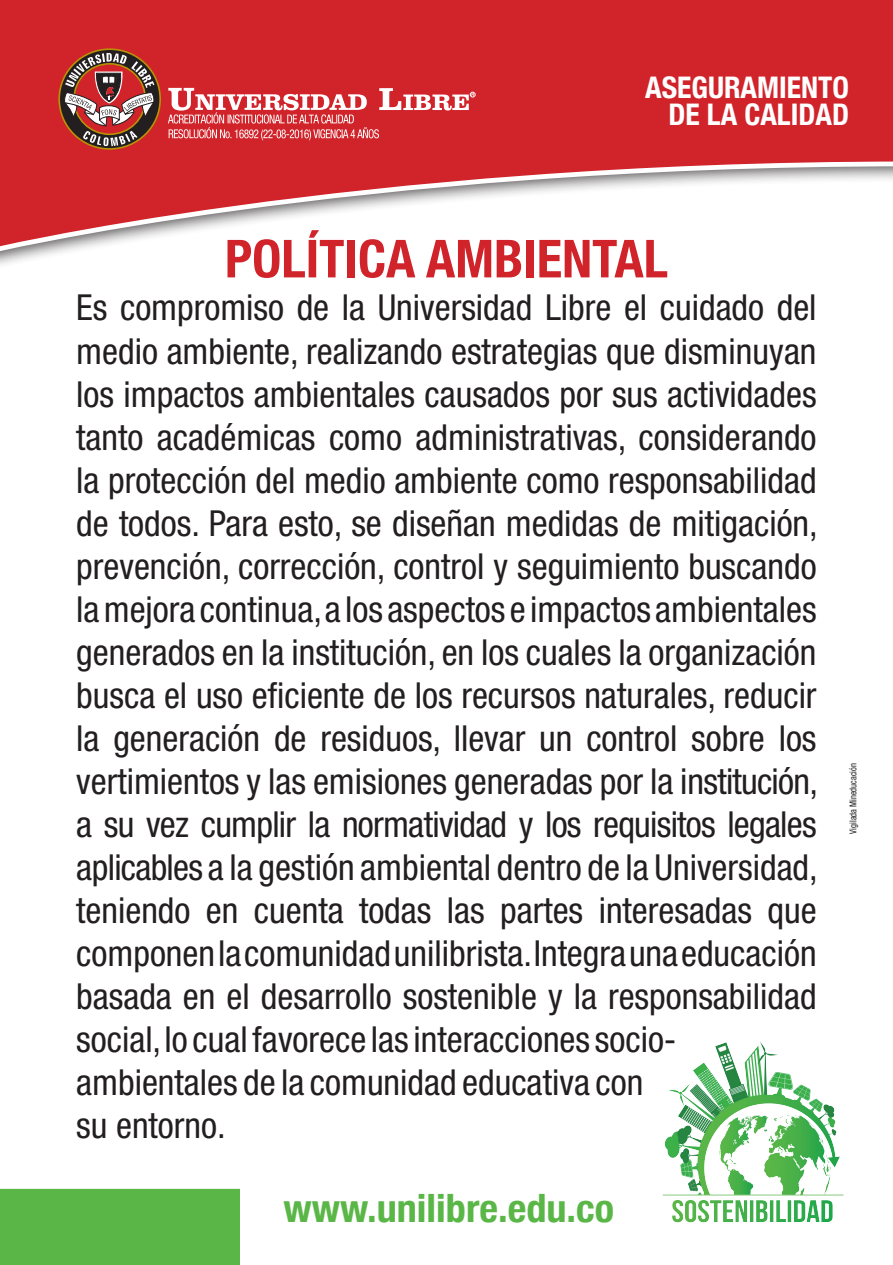
<style>
.page{position:relative;width:893px;height:1265px;background:#fff}
.page>*{position:absolute;margin:0;border:0;box-sizing:border-box;transform-origin:0 0}
.t1{font:700 condensed 52.5px "Helvetica Neue";color:#d1232a}
.t2{font:700 condensed 39.02px "Helvetica Neue";color:#5ab747}
.t3{font:italic condensed 35.88px/43.1px "Helvetica Neue 57";color:#231f20}
.t4{font:700 condensed 29.75px "Helvetica Neue";color:#fff}
.t5{font:italic condensed 9.45px "Helvetica Neue 57";color:#231f20;scale:.9 1}
</style>
<div class="page">
<svg style="left:0;top:0;width:893px;height:257px;fill:#d1232a"></svg>
<svg style="left:58px;top:48px;width:103px;height:102px"></svg>
<svg style="left:168px;top:88px;width:307px;height:52px"></svg>
<img style="left:662px;top:1042px;width:182px;height:181px">
<div style="left:0;top:1189px;width:240px;height:76px;background:#5ab747"></div>
<p class="t4" style="left:645px;top:63px;width:205px">ASEGURAMIENTO</p>
<p class="t4" style="left:668px;top:90px;width:182px">DE LA CALIDAD</p>
<p class="t1" style="left:225px;top:215px;width:445px">POLÍTICA AMBIENTAL</p>
<p class="t3" style="left:76px;top:286px;width:743px">Es compromiso de la Universidad Libre el cuidado del medio ambiente, realizando estrategias que disminuyan los impactos ambientales causados por sus actividades tanto académicas como administrativas, considerando la protección del medio ambiente como responsabilidad de todos. Para esto, se diseñan medidas de mitigación, prevención, corrección, control y seguimiento buscando la mejora continua, a los aspectos e impactos ambientales generados en la institución, en los cuales la organización busca el uso eficiente de los recursos naturales, reducir la generación de residuos, llevar un control sobre los vertimientos y las emisiones generadas por la institución, a su vez cumplir la normatividad y los requisitos legales aplicables a la gestión ambiental dentro de la Universidad, teniendo en cuenta todas las partes interesadas que componen la comunidad unilibrista. Integra una educación basada en el desarrollo sostenible y la responsabilidad social, lo cual favorece las interacciones socio&shy;ambientales de la comunidad educativa con<br>su entorno.</p>
<p class="t2" style="left:284px;top:1175px;width:332px">www.unilibre.edu.co</p>
<p class="t5" style="left:848px;top:834px;width:80px;rotate:-90deg">Vigilada Mineducación</p>
</div>
